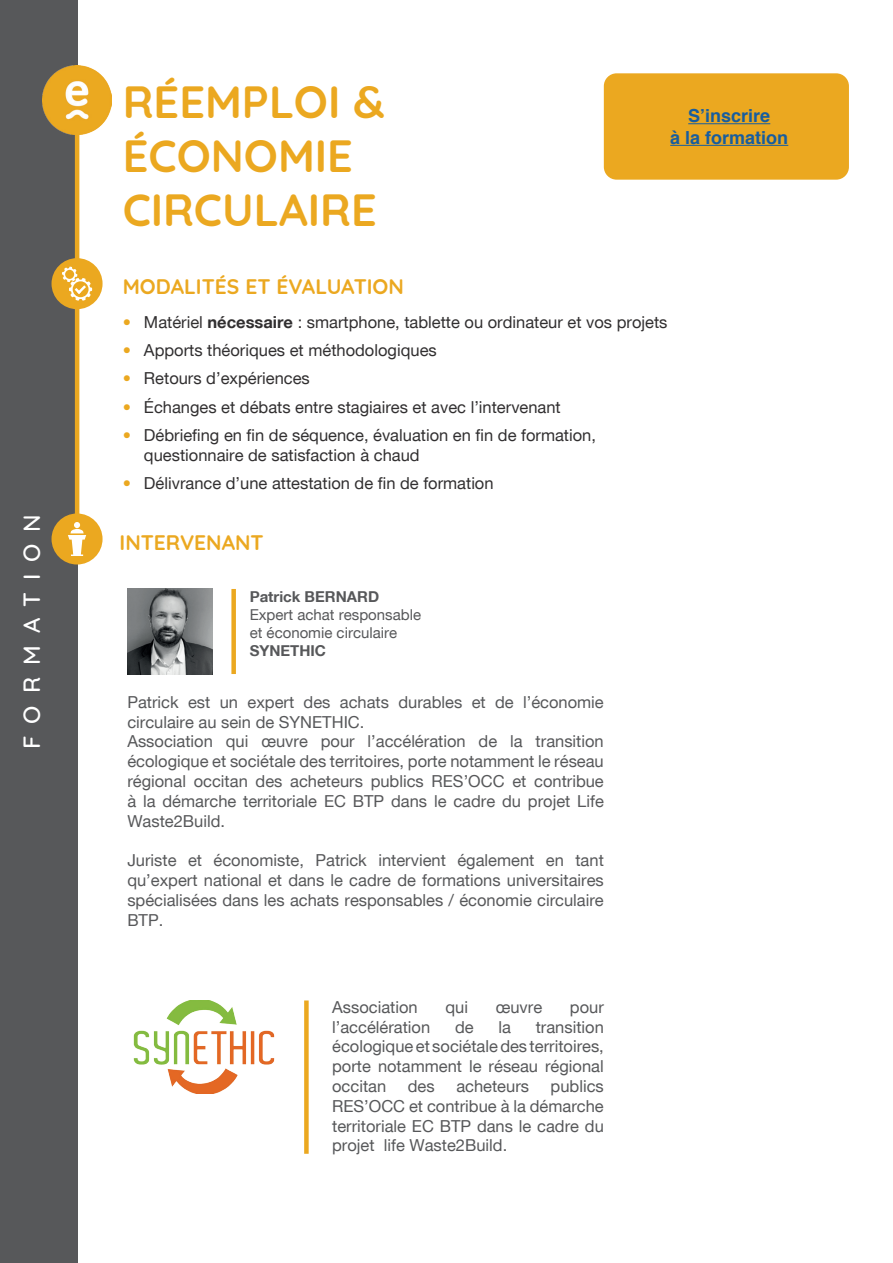
<style>
.page{position:relative;width:893px;height:1263px;background:#fff}
.page>*{position:absolute;margin:0;border:0;box-sizing:border-box;transform-origin:0 0}
.t1{font:700 45px/54px "Quicksand";color:#eba820}
.t2{font:500 24px "Quicksand";letter-spacing:.5em;color:#fff}
.t3{font:700 21px "Quicksand";color:#eba820}
.t4{font:700 18px/21.6px "Helvetica";color:#175d9e;text-align:center}
.t5{font:16.5px/19.8px "Helvetica Neue";color:#57585a;text-align:justify}
.t6{font:16.5px/19.8px "Helvetica Neue";color:#312f30}
.t7{font:15px/18px "Helvetica Neue";color:#57585a}
.t8{font:700 15px "Helvetica Neue";color:#57585a}
.s1{color:#eba820}
.s2{font-weight:700}
</style>
<div class="page">
<div style="left:0;top:0;width:77px;height:1263px;background:#57585a"></div>
<hr style="left:75px;top:101px;width:4px;height:438px;background:#eba820">
<img style="left:133px;top:1000px;width:142px;height:93px">
<img style="left:127px;top:589px;width:85px;height:85px">
<div style="left:52px;top:513px;width:51px;height:51px;background:#eba820;border-radius:50%"></div>
<svg style="left:68px;top:522px;width:18px;height:34px"></svg>
<div style="left:231px;top:589px;width:5px;height:85px;background:#eba820"></div>
<img style="left:43px;top:66px;width:69px;height:69px">
<div style="left:52px;top:258px;width:51px;height:51px;background:#eba820;border-radius:50%"></div>
<svg style="left:62px;top:267px;width:30px;height:34px"></svg>
<div style="left:304px;top:1000px;width:5px;height:154px;background:#eba820"></div>
<div style="left:604px;top:73px;width:245px;height:107px;background:#eba820;border-radius:13px"></div>
<hr style="left:688px;top:123px;width:82px;height:1px;background:#175d9e">
<hr style="left:670px;top:145px;width:118px;height:1px;background:#175d9e">
<h2 class="t2" style="left:12px;top:749px;width:236px;rotate:-90deg">FORMATION</h2>
<h1 class="t1" style="left:123px;top:72px;width:264px">RÉEMPLOI &amp;<br>ÉCONOMIE<br>CIRCULAIRE</h1>
<p class="t4" style="left:670px;top:105px;width:120px">S’inscrire<br>à la formation</p>
<p class="t3" style="left:123px;top:269px;width:283px">MODALITÉS ET ÉVALUATION</p>
<p class="t6" style="left:123px;top:313px;width:546px"><span class="s1">•</span> Matériel <span class="s2">nécessaire</span> : smartphone, tablette ou ordinateur et vos projets</p>
<p class="t6" style="left:123px;top:341px;width:316px"><span class="s1">•</span> Apports théoriques et méthodologiques</p>
<p class="t6" style="left:123px;top:370px;width:189px"><span class="s1">•</span> Retours d’expériences</p>
<p class="t6" style="left:123px;top:398px;width:440px"><span class="s1">•</span> Échanges et débats entre stagiaires et avec l’intervenant</p>
<p class="t6" style="left:144px;top:426px;width:454px;text-indent:-21px"><span class="s1">•</span> Débriefing en fin de séquence, évaluation en fin de formation, questionnaire de satisfaction à chaud</p>
<p class="t6" style="left:123px;top:474px;width:372px"><span class="s1">•</span> Délivrance d’une attestation de fin de formation</p>
<p class="t3" style="left:120px;top:525px;width:146px">INTERVENANT</p>
<p class="t8" style="left:250px;top:590px;width:131px">Patrick BERNARD</p>
<p class="t7" style="left:250px;top:607px;width:173px">Expert achat responsable et économie circulaire</p>
<p class="t8" style="left:250px;top:644px;width:78px">SYNETHIC</p>
<p class="t5" style="left:127px;top:693px;width:478px;text-align:left">Patrick est un expert des achats durables et de l’économie circulaire au sein de SYNETHIC.<br>Association qui œuvre pour l’accélération de la transition écologique et sociétale des territoires, porte notamment le réseau régional occitan des acheteurs publics RES’OCC et contribue à la démarche territoriale EC BTP dans le cadre du projet Life Waste2Build.</p>
<p class="t5" style="left:127px;top:851px;width:478px">Juriste et économiste, Patrick intervient également en tant qu’expert national et dans le cadre de formations universitaires spécialisées dans les achats responsables / économie circulaire BTP.</p>
<p class="t5" style="left:332px;top:998px;width:87px">Association</p>
<p class="t5" style="left:445px;top:998px;width:24px">qui</p>
<p class="t5" style="left:496px;top:998px;width:48px">œuvre</p>
<p class="t5" style="left:570px;top:998px;width:35px">pour</p>
<p class="t5" style="left:332px;top:1018px;width:100px">l’accélération</p>
<p class="t5" style="left:455px;top:1018px;width:20px">de</p>
<p class="t5" style="left:498px;top:1018px;width:14px">la</p>
<p class="t5" style="left:332px;top:1018px;width:273px;text-indent:203px">transition écologique et sociétale des territoires, porte notamment le réseau régional occitan</p>
<p class="t5" style="left:332px;top:1077px;width:273px;text-indent:218px">publics RES’OCC et contribue à la démarche territoriale EC BTP dans le cadre du projet life Waste2Build.</p>
<p class="t5" style="left:408px;top:1077px;width:28px">des</p>
<p class="t5" style="left:456px;top:1077px;width:74px">acheteurs</p>
</div>
